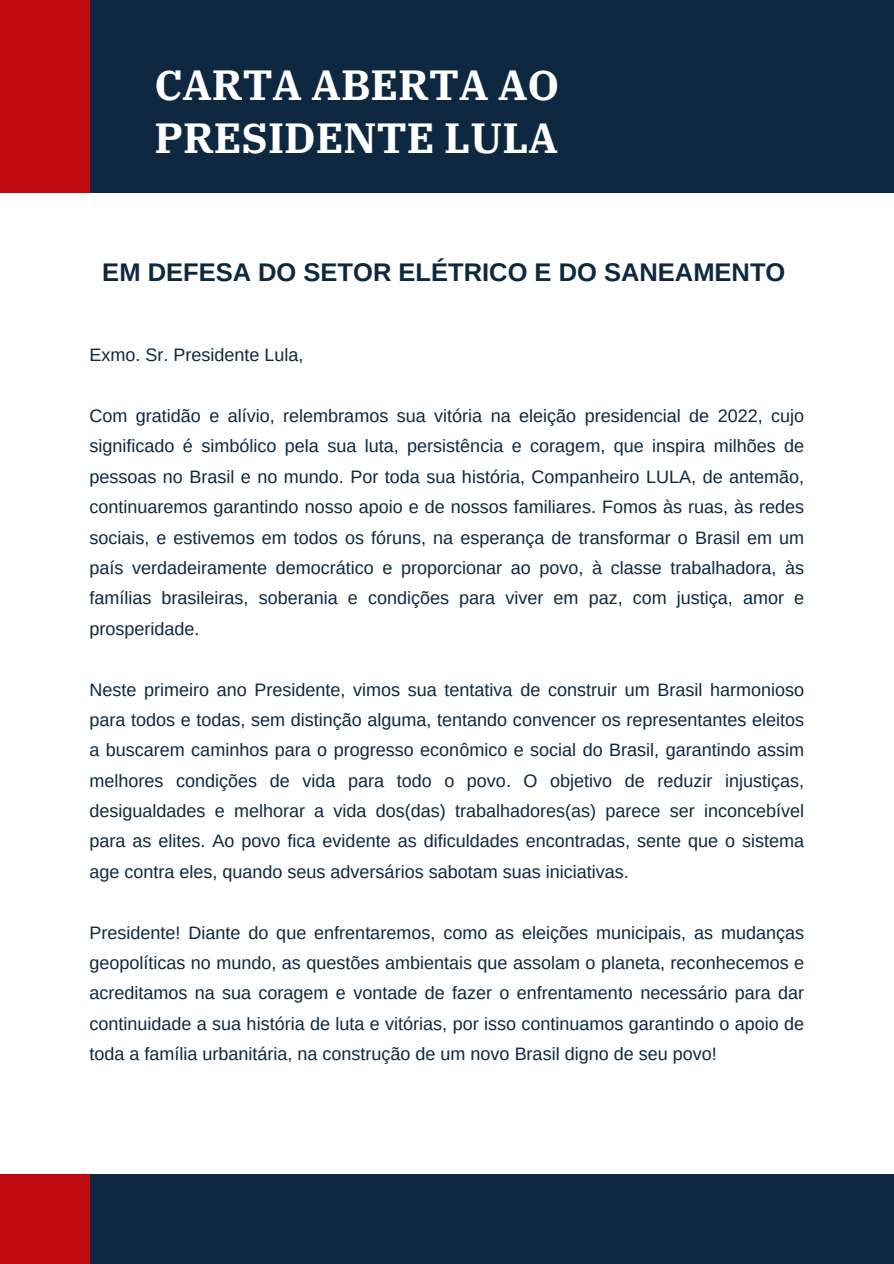
<style>
.page{position:relative;width:894px;height:1264px;background:#fff}
.page>*{position:absolute;margin:0;border:0;box-sizing:border-box;transform-origin:0 0}
.t1{font:700 42px/52.8px "IBM Plex Serif";color:#fff}
.t2{font:700 25.5px "Arimo";color:#0d2840}
.t3{font:18px/30.3px "Arimo";color:#0d2840;text-align:justify}
</style>
<div class="page">
<div style="left:0;top:0;width:893px;height:193px;background:#0d2840"></div>
<div style="left:76px;top:1173px;width:817px;height:90px;background:#0d2840"></div>
<div style="left:0;top:1173px;width:89px;height:90px;background:#bf0b10"></div>
<div style="left:0;top:0;width:89px;height:193px;background:#bf0b10"></div>
<p class="t1" style="left:154px;top:58px;width:406px">CARTA ABERTA AO<br>PRESIDENTE LULA</p>
<p class="t2" style="left:102px;top:258px;width:684px">EM DEFESA DO SETOR ELÉTRICO E DO SANEAMENTO</p>
<h1 class="t3" style="left:89px;top:340px;width:215px">Exmo. Sr. Presidente Lula,</h1>
<h2 class="t3" style="left:89px;top:400px;width:716px">Com gratidão e alívio, relembramos sua vitória na eleição presidencial de 2022, cujo significado é simbólico pela sua luta, persistência e coragem, que inspira milhões de pessoas no Brasil e no mundo. Por toda sua história, Companheiro LULA, de antemão, continuaremos garantindo nosso apoio e de nossos familiares. Fomos às ruas, às redes sociais, e estivemos em todos os fóruns, na esperança de transformar o Brasil em um país verdadeiramente democrático e proporcionar ao povo, à classe trabalhadora, às famílias brasileiras, soberania e condições para viver em paz, com justiça, amor e prosperidade.</h2>
<p class="t3" style="left:89px;top:674px;width:716px">Neste primeiro ano Presidente, vimos sua tentativa de construir um Brasil harmonioso para todos e todas, sem distinção alguma, tentando convencer os representantes eleitos a buscarem caminhos para o progresso econômico e social do Brasil, garantindo assim melhores condições de vida para todo o povo. O objetivo de reduzir injustiças, desigualdades e melhorar a vida dos(das) trabalhadores(as) parece ser inconcebível para as elites. Ao povo fica evidente as dificuldades encontradas, sente que o sistema age contra eles, quando seus adversários sabotam suas iniciativas.</p>
<p class="t3" style="left:89px;top:917px;width:716px">Presidente! Diante do que enfrentaremos, como as eleições municipais, as mudanças geopolíticas no mundo, as questões ambientais que assolam o planeta, reconhecemos e acreditamos na sua coragem e vontade de fazer o enfrentamento necessário para dar continuidade a sua história de luta e vitórias, por isso continuamos garantindo o apoio de toda a família urbanitária, na construção de um novo Brasil digno de seu povo!</p>
</div>
